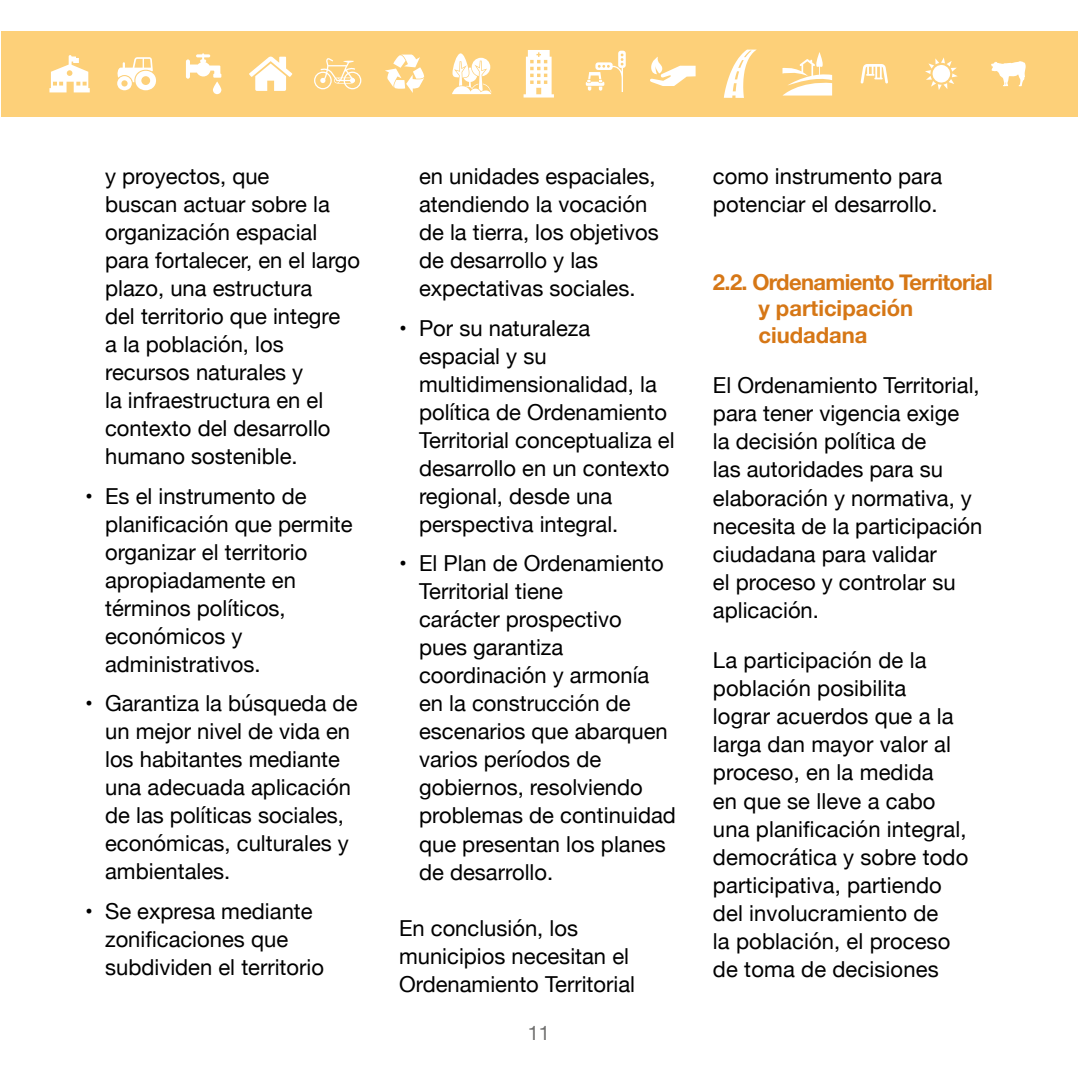
<style>
.page{position:relative;width:1078px;height:1078px;background:#fff}
.page>*{position:absolute;margin:0;border:0;box-sizing:border-box;transform-origin:0 0}
.t1{font:22px/28px "Helvetica Neue";color:#000}
.t2{font:700 22px/26.4px "Helvetica Neue";letter-spacing:-.03em;color:#d67716}
.t3{font:20px "Helvetica Neue";color:#6f6f6e}
</style>
<div class="page">
<div style="left:1px;top:31px;width:1076px;height:85px;background:#fdd079"></div>
<svg style="left:452px;top:53px;width:39px;height:41px"></svg>
<svg style="left:650px;top:57px;width:45px;height:29px"></svg>
<svg style="left:585px;top:51px;width:40px;height:41px"></svg>
<svg style="left:523px;top:50px;width:31px;height:47px"></svg>
<svg style="left:925px;top:57px;width:32px;height:33px"></svg>
<svg style="left:723px;top:50px;width:33px;height:48px"></svg>
<svg style="left:860px;top:64px;width:27px;height:20px"></svg>
<svg style="left:782px;top:52px;width:49px;height:43px"></svg>
<svg style="left:991px;top:61px;width:34px;height:25px"></svg>
<svg style="left:385px;top:54px;width:39px;height:39px"></svg>
<svg style="left:314px;top:58px;width:47px;height:31px"></svg>
<svg style="left:249px;top:57px;width:43px;height:34px"></svg>
<svg style="left:186px;top:53px;width:35px;height:26px"></svg>
<svg style="left:213px;top:81px;width:8px;height:13px"></svg>
<svg style="left:117px;top:57px;width:39px;height:33px"></svg>
<svg style="left:49px;top:55px;width:41px;height:37px"></svg>
<p class="t1" style="left:105px;top:163px;width:256px">y proyectos, que<br>buscan actuar sobre la organización espacial para fortalecer, en el largo plazo, una estructura<br>del territorio que integre<br>a la población, los recursos naturales y<br>la infraestructura en el contexto del desarrollo humano sostenible.</p>
<p class="t1" style="left:105px;top:483px;width:249px;text-indent:-20px">• Es el instrumento de planificación que permite organizar el territorio apropiadamente en términos políticos, económicos y administrativos.</p>
<p class="t1" style="left:105px;top:690px;width:254px;text-indent:-20px">• Garantiza la búsqueda de un mejor nivel de vida en los habitantes mediante una adecuada aplicación de las políticas sociales, económicas, culturales y ambientales.</p>
<p class="t1" style="left:105px;top:898px;width:220px;text-indent:-20px">• Se expresa mediante zonificaciones que subdividen el territorio</p>
<p class="t1" style="left:419px;top:164px;width:241px">en unidades espaciales, atendiendo la vocación de la tierra, los objetivos de desarrollo y las expectativas sociales.</p>
<p class="t1" style="left:419px;top:315px;width:257px;text-indent:-20px">• Por su naturaleza espacial y su multidimensionalidad, la política de Ordenamiento<br>Territorial conceptualiza el desarrollo en un contexto regional, desde una perspectiva integral.</p>
<p class="t1" style="left:419px;top:550px;width:258px;text-indent:-20px">• El Plan de Ordenamiento<br>Territorial tiene<br>carácter prospectivo<br>pues garantiza coordinación y armonía en la construcción de escenarios que abarquen varios períodos de gobiernos, resolviendo problemas de continuidad que presentan los planes de desarrollo.</p>
<p class="t1" style="left:399px;top:915px;width:237px">En conclusión, los municipios necesitan el<br>Ordenamiento Territorial</p>
<p class="t3" style="left:527px;top:1018px;width:24px">11</p>
<p class="t1" style="left:712px;top:164px;width:231px">como instrumento para potenciar el desarrollo.</p>
<p class="t2" style="left:758px;top:269px;width:236px;text-indent:-45px">2.2. Ordenamiento Territorial y participación ciudadana</p>
<p class="t1" style="left:712px;top:373px;width:271px">El Ordenamiento Territorial, para tener vigencia exige<br>la decisión política de<br>las autoridades para su elaboración y normativa, y necesita de la participación ciudadana para validar<br>el proceso y controlar su aplicación.</p>
<p class="t1" style="left:712px;top:647px;width:257px">La participación de la población posibilita lograr acuerdos que a la larga dan mayor valor al proceso, en la medida<br>en que se lleve a cabo una planificación integral, democrática y sobre todo participativa, partiendo del involucramiento de<br>la población, el proceso de toma de decisiones</p>
</div>
